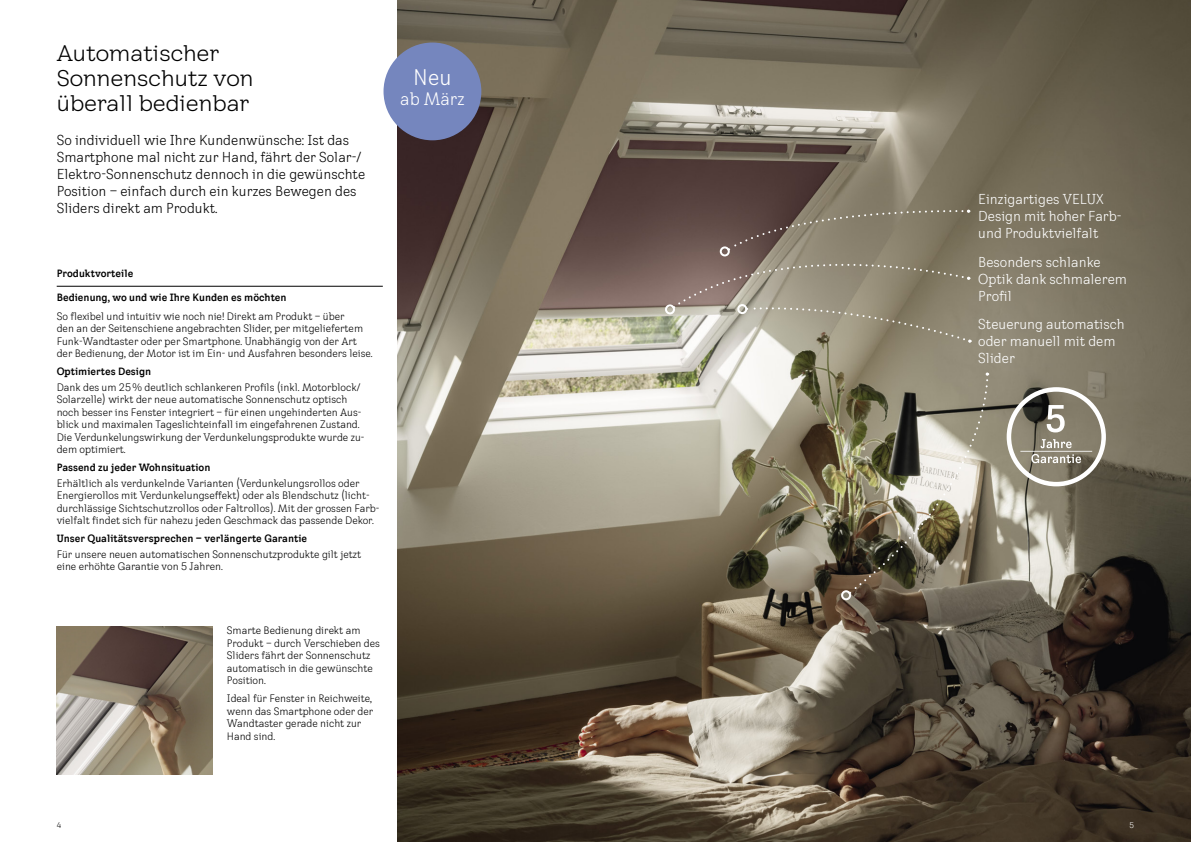
<style>
.page{position:relative;width:1191px;height:842px;background:#fff}
.page>*{position:absolute;margin:0;border:0;box-sizing:border-box;transform-origin:0 0}
.C_Headline_22_25{font:22px/25px "VELUX Transform Headline";color:#000}
.C_Störer_6_5_7_5_reg_zent{font:condensed 22px "VELUX Transform";color:#fff}
.C_Störer_6_5_7_5_reg_zent-2{font:condensed 17.6px "VELUX Transform";color:#fff}
.C_Subheader_14_17{font:condensed 14px/17px "VELUX Transform";color:#000}
.C_Subheader_14_17-2{font:condensed 14px/17px "VELUX Transform";color:#fff}
.C_Body_10_5_12_5{font:condensed 10.5px/12.5px "VELUX Transform";color:#000}
.C_Body_10_5_12_5-2{font:700 condensed 10.5px "VELUX Transform";color:#000}
.C_Body_10_5_12_5_bold{font:700 condensed 10.5px "VELUX Transform";color:#000}
.C_Body_10_5_12_5_line_under{font:700 condensed 10.5px "VELUX Transform";color:#000}
.t1{font:condensed 8px "VELUX Transform";color:#000}
.C_Pagenumber_8_10{font:condensed 8px "VELUX Transform";color:#fff}
</style>
<div class="page">
<img style="left:397px;top:0;width:794px;height:842px">
<img style="left:57px;top:627px;width:156px;height:147px">
<img style="left:849px;top:372px;width:140px;height:222px">
<div style="left:841px;top:590px;width:10px;height:10px;border:2px solid #fff;border-radius:50%"></div>
<svg style="left:673px;top:209px;width:298px;height:134px;background:#908676"></svg>
<div style="left:665px;top:304px;width:10px;height:10px;border:2px solid #fff;border-radius:50%"></div>
<hr style="left:57px;top:286px;width:326px;height:1px;background:#000">
<div style="left:383px;top:43px;width:98px;height:97px;background:#7586be;border-radius:50%"></div>
<svg style="left:1006px;top:387px;width:100px;height:99px;background:#938e80"></svg>
<p class="C_Headline_22_25" style="left:57px;top:40px;width:199px">Automatischer<br>Sonnenschutz von überall bedienbar</p>
<p class="C_Subheader_14_17" style="left:57px;top:131px;width:310px">So individuell wie Ihre Kundenwünsche: Ist das Smartphone mal nicht zur Hand, fährt der Solar-/ Elektro-Sonnenschutz dennoch in die gewünschte Position – einfach durch ein kurzes Bewegen des Sliders direkt am Produkt.</p>
<p class="C_Störer_6_5_7_5_reg_zent" style="left:413px;top:64px;width:40px">Neu</p>
<p class="C_Störer_6_5_7_5_reg_zent-2" style="left:400px;top:88px;width:66px">ab März</p>
<p class="C_Body_10_5_12_5_line_under" style="left:57px;top:267px;width:78px">Produktvorteile</p>
<p class="C_Body_10_5_12_5_bold" style="left:57px;top:291px;width:231px">Bedienung, wo und wie Ihre Kunden es möchten</p>
<p class="C_Body_10_5_12_5" style="left:57px;top:309px;width:317px">So flexibel und intuitiv wie noch nie! Direkt am Produkt – über<br>den an der Seitenschiene angebrachten Slider, per mitgeliefertem Funk-Wandtaster oder per Smartphone. Unabhängig von der Art der Bedienung, der Motor ist im Ein- und Ausfahren besonders leise.</p>
<p class="C_Body_10_5_12_5-2" style="left:57px;top:365px;width:96px">Optimiertes Design</p>
<p class="C_Body_10_5_12_5" style="left:57px;top:380px;width:309px">Dank des um 25% deutlich schlankeren Profils (inkl. Motorblock/ Solarzelle) wirkt der neue automatische Sonnenschutz optisch noch besser ins Fenster integriert – für einen ungehinderten Aus&shy;blick und maximalen Tageslichteinfall im eingefahrenen Zustand.<br>Die Verdunkelungswirkung der Verdunkelungsprodukte wurde zu&shy;dem optimiert.</p>
<p class="C_Body_10_5_12_5-2" style="left:57px;top:461px;width:155px">Passend zu jeder Wohnsituation</p>
<p class="C_Body_10_5_12_5" style="left:57px;top:476px;width:324px">Erhältlich als verdunkelnde Varianten (Verdunkelungsrollos oder Energierollos mit Verdunkelungseffekt) oder als Blendschutz (licht&shy;durchlässige Sichtschutzrollos oder Faltrollos). Mit der grossen Farb&shy;vielfalt findet sich für nahezu jeden Geschmack das passende Dekor.</p>
<p class="C_Body_10_5_12_5-2" style="left:57px;top:532px;width:252px">Unser Qualitätsversprechen – verlängerte Garantie</p>
<p class="C_Body_10_5_12_5" style="left:57px;top:547px;width:306px">Für unsere neuen automatischen Sonnenschutzprodukte gilt jetzt</p>
<p class="C_Body_10_5_12_5" style="left:57px;top:560px;width:168px">eine erhöhte Garantie von 5 Jahren.</p>
<p class="C_Body_10_5_12_5" style="left:227px;top:624px;width:155px">Smarte Bedienung direkt am<br>Produkt – durch Verschieben des<br>Sliders fährt der Sonnenschutz automatisch in die gewünschte<br>Position.</p>
<p class="C_Body_10_5_12_5" style="left:227px;top:692px;width:148px">Ideal für Fenster in Reichweite, wenn das Smartphone oder der<br>Wandtaster gerade nicht zur<br>Hand sind.</p>
<p class="C_Subheader_14_17-2" style="left:978px;top:190px;width:145px">Einzigartiges VELUX<br>Design mit hoher Farb&shy;und Produktvielfalt</p>
<p class="C_Subheader_14_17-2" style="left:978px;top:253px;width:150px">Besonders schlanke<br>Optik dank schmalerem<br>Profil</p>
<p class="C_Subheader_14_17-2" style="left:978px;top:315px;width:148px">Steuerung automatisch oder manuell mit dem<br>Slider</p>
<p class="t1" style="left:57px;top:820px;width:6px">4</p>
<p class="C_Pagenumber_8_10" style="left:1129px;top:820px;width:6px">5</p>
</div>
